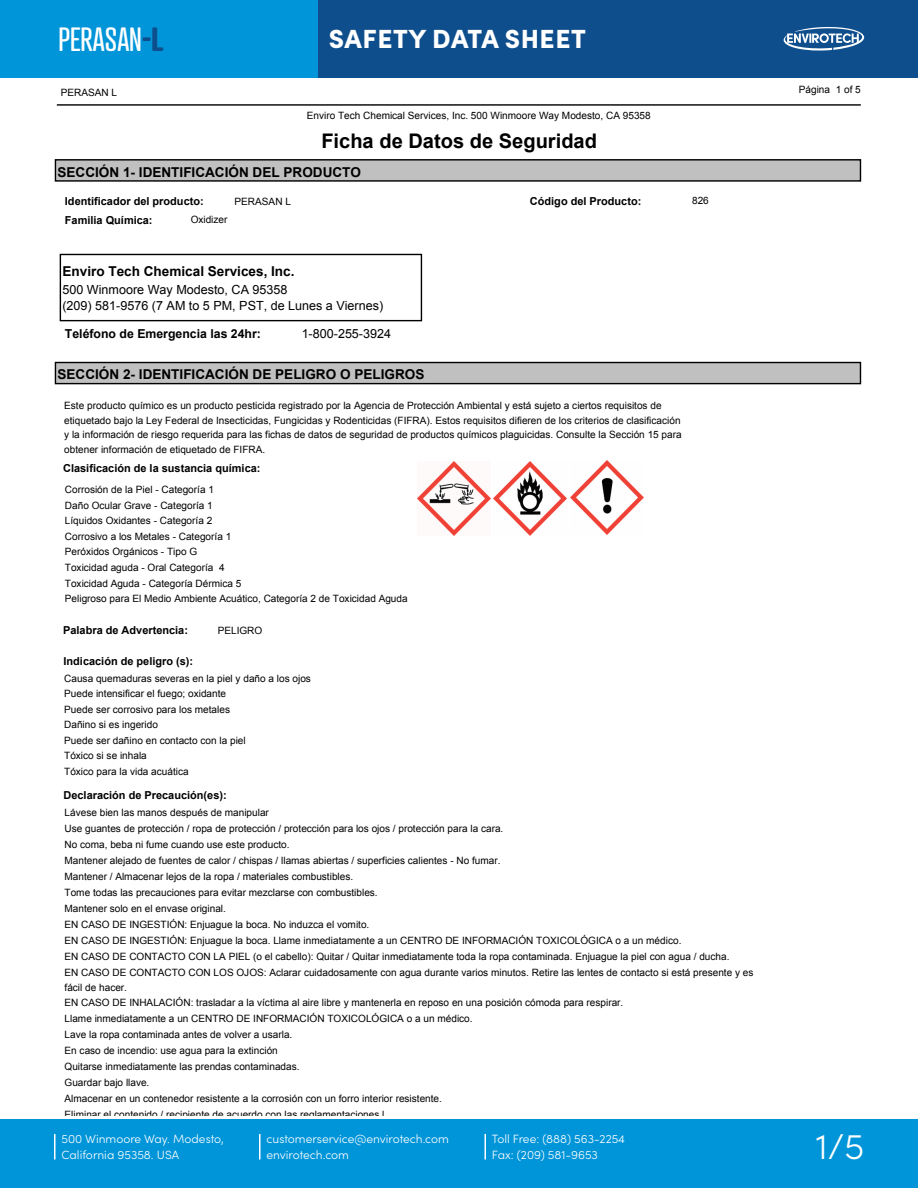
<style>
.page{position:relative;width:918px;height:1188px;background:#fff}
.page>*{position:absolute;margin:0;border:0;box-sizing:border-box;transform-origin:0 0}
.t1{font:300 36px "Sofia Pro";color:#fff}
.t2{font:32.55px "Atrament";color:#fff}
.t3{font:900 26.25px "Sofia Pro";letter-spacing:.02em;color:#fff}
.t4{font:700 20.1px "Arial";color:#000}
.t5{font:700 13.65px "Arial";color:#000}
.t6{font:12.6px/17px "Arial";color:#000}
.t7{font:700 12.3px "Arial";color:#000}
.t8{font:300 12px/16.5px "Sofia Pro";color:#fff}
.t9{font:700 10.95px "Arial";color:#000}
.t10{font:10.05px/16px "Arial";color:#000}
.s1{font-weight:700;color:#0f4e8c}
</style>
<div class="page">
<div style="left:0;top:1119px;width:918px;height:69px;background:#0095d9"></div>
<hr style="left:54px;top:1134px;width:2px;height:26px;background:#fff">
<hr style="left:259px;top:1134px;width:2px;height:26px;background:#fff">
<hr style="left:484px;top:1134px;width:2px;height:26px;background:#fff">
<div style="left:317px;top:0;width:601px;height:77px;background:#0f4e8c"></div>
<div style="left:0;top:0;width:317px;height:77px;background:#0095d9"></div>
<svg style="left:784px;top:27px;width:80px;height:24px"></svg>
<hr style="left:57px;top:104px;width:804px;height:2px;background:#000">
<div style="left:55px;top:160px;width:805px;height:21px;background:#c0c0c0"></div>
<div style="left:55px;top:159px;width:806px;height:23px;border:1px solid #000"></div>
<div style="left:60px;top:254px;width:362px;height:67px;border:1px solid #000"></div>
<div style="left:55px;top:363px;width:805px;height:21px;background:#c0c0c0"></div>
<div style="left:55px;top:362px;width:806px;height:22px;border:1px solid #000"></div>
<img style="left:493px;top:461px;width:74px;height:74px">
<img style="left:418px;top:461px;width:73px;height:74px">
<img style="left:570px;top:460px;width:74px;height:74px">
<h2 class="t2" style="left:58px;top:19px;width:106px">PERASAN<span class="s1">-L</span></h2>
<h3 class="t3" style="left:329px;top:18px;width:259px">SAFETY DATA SHEET</h3>
<p class="t10" style="left:61px;top:85px;width:58px">PERASAN L</p>
<p class="t10" style="left:799px;top:81px;width:63px">Página 1 of 5</p>
<p class="t10" style="left:307px;top:107px;width:345px">Enviro Tech Chemical Services, Inc. 500 Winmoore Way Modesto, CA 95358</p>
<p class="t4" style="left:321px;top:128px;width:277px">Ficha de Datos de Seguridad</p>
<p class="t5" style="left:58px;top:163px;width:305px">SECCIÓN 1- IDENTIFICACIÓN DEL PRODUCTO</p>
<p class="t9" style="left:65px;top:194px;width:140px">Identificador del producto:</p>
<p class="t9" style="left:530px;top:194px;width:113px">Código del Producto:</p>
<p class="t10" style="left:235px;top:194px;width:58px">PERASAN L</p>
<p class="t10" style="left:692px;top:193px;width:18px">826</p>
<p class="t9" style="left:65px;top:213px;width:89px">Familia Química:</p>
<p class="t10" style="left:191px;top:212px;width:38px">Oxidizer</p>
<p class="t5" style="left:62px;top:262px;width:234px">Enviro Tech Chemical Services, Inc.</p>
<p class="t6" style="left:62px;top:281px;width:322px">500 Winmoore Way Modesto, CA 95358<br>(209) 581-9576 (7 AM to 5 PM, PST, de Lunes a Viernes)</p>
<p class="t6" style="left:302px;top:325px;width:91px">1-800-255-3924</p>
<p class="t5" style="left:58px;top:365px;width:368px">SECCIÓN 2- IDENTIFICACIÓN DE PELIGRO O PELIGROS</p>
<p class="t10" style="left:64px;top:398px;width:619px;line-height:14.9px">Este producto químico es un producto pesticida registrado por la Agencia de Protección Ambiental y está sujeto a ciertos requisitos de etiquetado bajo la Ley Federal de Insecticidas, Fungicidas y Rodenticidas (FIFRA). Estos requisitos difieren de los criterios de clasificación y la información de riesgo requerida para las fichas de datos de seguridad de productos químicos plaguicidas. Consulte la Sección 15 para obtener información de etiquetado de FIFRA.</p>
<p class="t9" style="left:63px;top:461px;width:199px">Clasificación de la sustancia química:</p>
<p class="t10" style="left:65px;top:482px;width:344px;line-height:15.6px">Corrosión de la Piel - Categoría 1<br>Daño Ocular Grave - Categoría 1<br>Líquidos Oxidantes - Categoría 2<br>Corrosivo a los Metales - Categoría 1<br>Peróxidos Orgánicos - Tipo G<br>Toxicidad aguda - Oral Categoría 4<br>Toxicidad Aguda - Categoría Dérmica 5<br>Peligroso para El Medio Ambiente Acuático, Categoría 2 de Toxicidad Aguda</p>
<p class="t9" style="left:63px;top:623px;width:126px">Palabra de Advertencia:</p>
<p class="t10" style="left:218px;top:622px;width:46px">PELIGRO</p>
<p class="t9" style="left:64px;top:654px;width:131px">Indicación de peligro (s):</p>
<p class="t10" style="left:64px;top:670px;width:248px;line-height:15.6px">Causa quemaduras severas en la piel y daño a los ojos Puede intensificar el fuego; oxidante<br>Puede ser corrosivo para los metales<br>Dañino si es ingerido<br>Puede ser dañino en contacto con la piel<br>Tóxico si se inhala<br>Tóxico para la vida acuática</p>
<p class="t10" style="left:65px;top:804px;width:690px">Lávese bien las manos después de manipular<br>Use guantes de protección / ropa de protección / protección para los ojos / protección para la cara.<br>No coma, beba ni fume cuando use este producto.<br>Mantener alejado de fuentes de calor / chispas / llamas abiertas / superficies calientes - No fumar.<br>Mantener / Almacenar lejos de la ropa / materiales combustibles.<br>Tome todas las precauciones para evitar mezclarse con combustibles.<br>Mantener solo en el envase original.<br>EN CASO DE INGESTIÓN: Enjuague la boca. No induzca el vomito.<br>EN CASO DE INGESTIÓN: Enjuague la boca. Llame inmediatamente a un CENTRO DE INFORMACIÓN TOXICOLÓGICA o a un médico.<br>EN CASO DE CONTACTO CON LA PIEL (o el cabello): Quitar / Quitar inmediatamente toda la ropa contaminada. Enjuague la piel con agua / ducha.<br>EN CASO DE CONTACTO CON LOS OJOS: Aclarar cuidadosamente con agua durante varios minutos. Retire las lentes de contacto si está presente y es</p>
<p class="t10" style="left:65px;top:980px;width:560px;line-height:14.9px">fácil de hacer.<br>EN CASO DE INHALACIÓN: trasladar a la víctima al aire libre y mantenerla en reposo en una posición cómoda para respirar.</p>
<p class="t10" style="left:65px;top:1010px;width:410px">Llame inmediatamente a un CENTRO DE INFORMACIÓN TOXICOLÓGICA o a un médico.<br>Lave la ropa contaminada antes de volver a usarla.<br>En caso de incendio: use agua para la extinción<br>Quitarse inmediatamente las prendas contaminadas.<br>Guardar bajo llave.<br>Almacenar en un contenedor resistente a la corrosión con un forro interior resistente.<br>Eliminar el contenido / recipiente de acuerdo con las reglamentaciones l</p>
<p class="t7" style="left:65px;top:325px;width:198px">Teléfono de Emergencia las 24hr:</p>
<p class="t9" style="left:64px;top:787px;width:165px">Declaración de Precaución(es):</p>
<p class="t8" style="left:62px;top:1130px;width:164px">500 Winmoore Way. Modesto,<br>California 95358. USA</p>
<p class="t8" style="left:267px;top:1130px;width:184px">customerservice@envirotech.com envirotech.com</p>
<p class="t8" style="left:492px;top:1130px;width:135px">Toll Free: (888) 563-2254<br>Fax: (209) 581-9653</p>
<h1 class="t1" style="left:816px;top:1120px;width:50px">1/5</h1>
</div>
